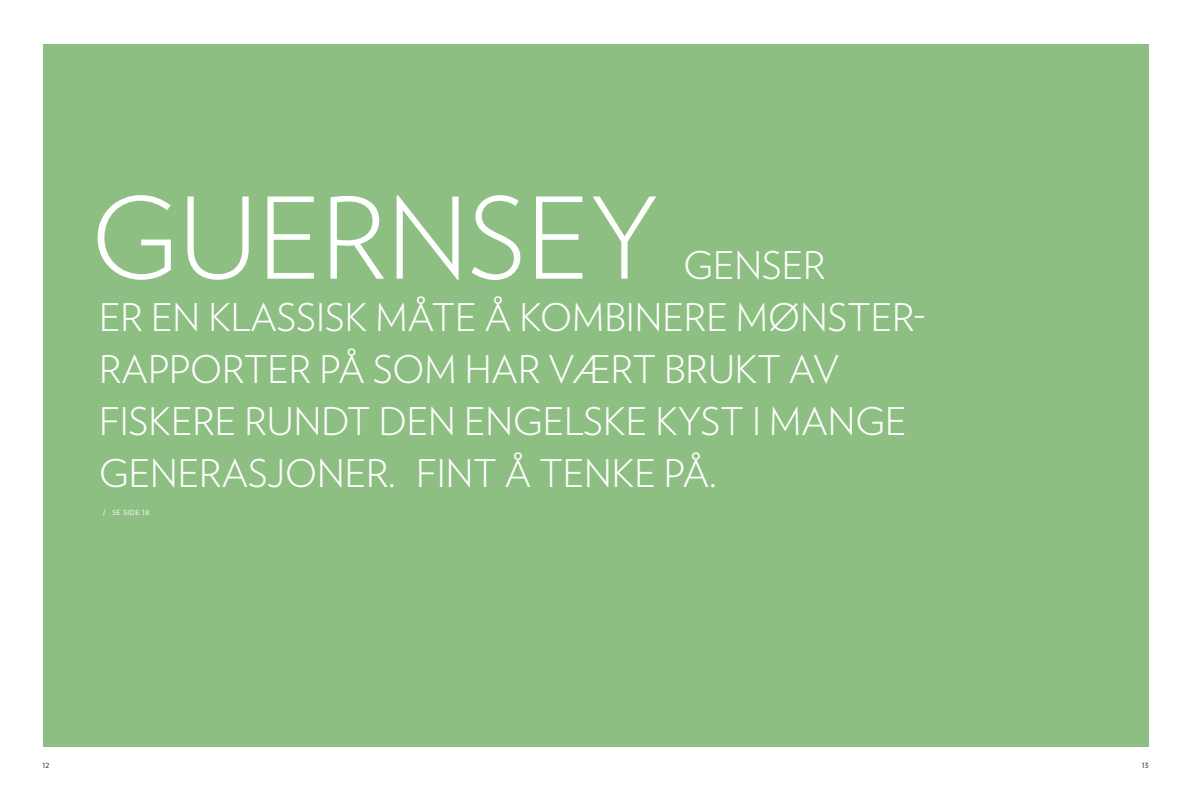
<style>
.page{position:relative;width:1191px;height:789px;background:#fff}
.page>*{position:absolute;margin:0;border:0;box-sizing:border-box;transform-origin:0 0}
.t1{font:300 112px "Verlag";color:#fff}
.t2{font:300 38px/52px "Verlag";color:#fff}
.t3{font:300 9px "Verlag";color:#000}
.t4{font:7px "Verlag";color:#fff}
</style>
<div class="page">
<div style="left:43px;top:44px;width:1105px;height:702px;background:#8ebf82"></div>
<h1 class="t1" style="left:91px;top:156px;width:570px">GUERNSEY</h1>
<p class="t2" style="left:99px;top:237px;width:828px;text-indent:584px">GENSER<br>ER EN KLASSISK MÅTE Å KOMBINERE MØNSTER-<br>RAPPORTER PÅ SOM HAR VÆRT BRUKT AV<br>FISKERE RUNDT DEN ENGELSKE KYST I MANGE<br>GENERASJONER. FINT Å TENKE PÅ.</p>
<p class="t4" style="left:103px;top:507px;width:23px">/ SE SID</p>
<p class="t4" style="left:135px;top:507px;width:16px">E 18</p>
<p class="t3" style="left:43px;top:757px;width:8px">12</p>
<p class="t3" style="left:1141px;top:757px;width:8px">13</p>
</div>
